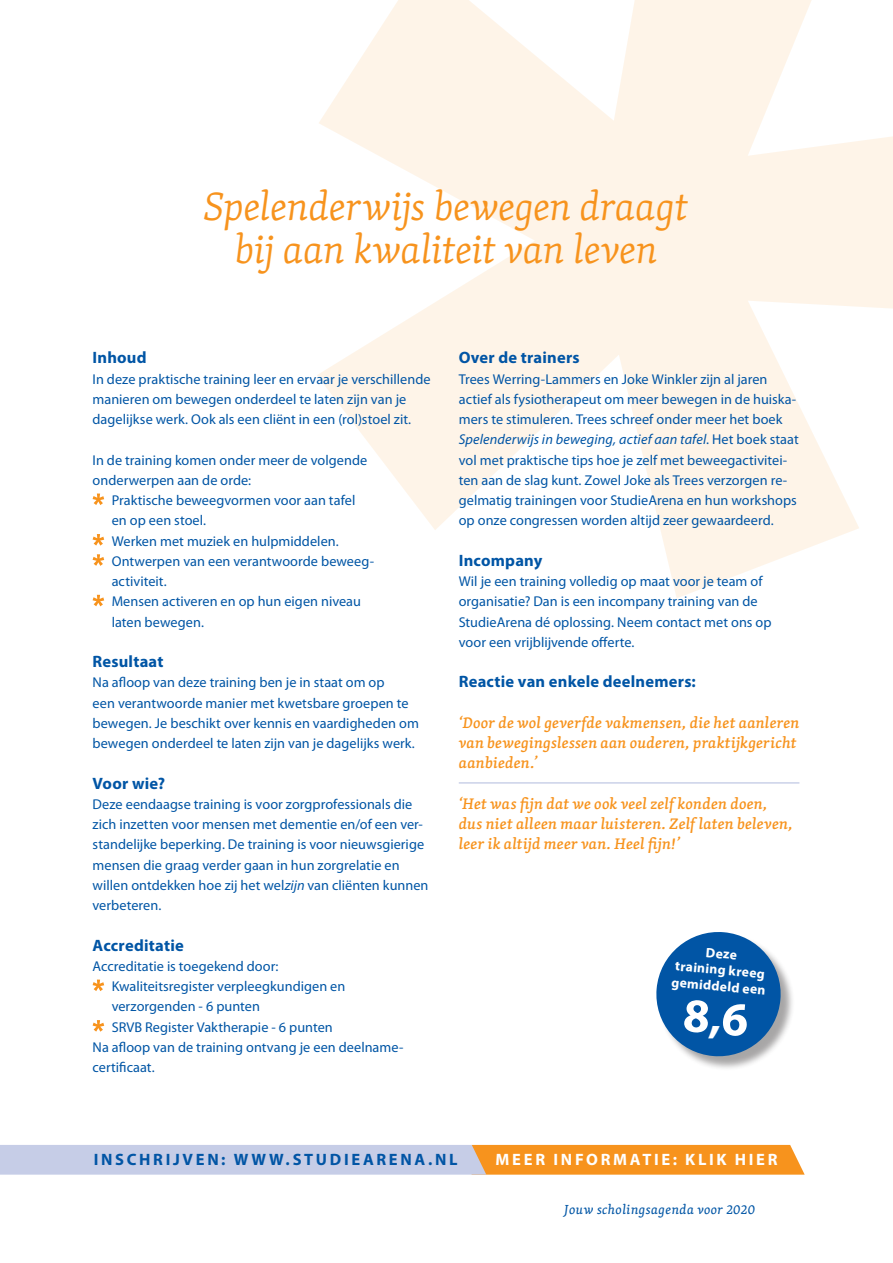
<style>
.page{position:relative;width:893px;height:1263px;background:#fff}
.page>*{position:absolute;margin:0;border:0;box-sizing:border-box;transform-origin:0 0}
.QUOTE{font:italic 300 40.5px "Skolar Latin";letter-spacing:.005em;color:#f7931d}
.TUSSENKOP{font:700 16.5px "Myriad Pro";letter-spacing:.015em;color:#0155a5}
.TUSSENKOP-2{font:700 16.5px "Myriad Pro";letter-spacing:.165em;color:#0155a5}
.t1{font:700 16.5px "Myriad Pro";letter-spacing:.165em;color:#fff}
.PLAT{font:italic 500 15.75px/20.2px "Skolar Latin";letter-spacing:.015em;color:#f7931d}
.PLAT-2{font:14.25px/20.2px "Myriad Pro";letter-spacing:.005em;color:#0155a5}
.PLAT-3{font:700 13.65px "Myriad Pro";color:#fff}
.t2{font:italic 13.5px "Skolar Latin";letter-spacing:.04em;color:#0155a5}
.s1{font-style:italic}
</style>
<div class="page">
<svg style="left:0;top:1145px;width:805px;height:30px;background:#dab798"></svg>
<svg style="left:317px;top:0;width:576px;height:598px;fill:#fef4e8"></svg>
<svg style="left:93px;top:493px;width:11px;height:12px"></svg>
<svg style="left:93px;top:534px;width:11px;height:12px"></svg>
<svg style="left:93px;top:554px;width:11px;height:12px"></svg>
<svg style="left:93px;top:595px;width:11px;height:11px"></svg>
<svg style="left:93px;top:979px;width:11px;height:12px"></svg>
<svg style="left:93px;top:1020px;width:11px;height:12px"></svg>
<hr style="left:459px;top:782px;width:340px;height:1px;background:#b0badd">
<div style="left:658px;top:934px;width:137px;height:137px;background:#231f20;opacity:.4"></div>
<svg style="left:656px;top:932px;width:127px;height:127px"></svg>
<p class="QUOTE" style="left:204px;top:176px;width:485px">Spelenderwijs bewegen draagt</p>
<p class="QUOTE" style="left:235px;top:220px;width:424px">bij aan kwaliteit van leven</p>
<p class="TUSSENKOP" style="left:93px;top:348px;width:56px">Inhoud</p>
<p class="PLAT-2" style="left:93px;top:369px;width:340px">In deze praktische training leer en ervaar je verschillende manieren om bewegen onderdeel te laten zijn van je dagelijkse werk. Ook als een cliënt in een (rol)stoel zit.</p>
<p class="PLAT-2" style="left:93px;top:450px;width:276px">In de training komen onder meer de volgende onderwerpen aan de orde:</p>
<p class="PLAT-2" style="left:112px;top:490px;width:245px">Praktische beweegvormen voor aan tafel en op een stoel.</p>
<p class="PLAT-2" style="left:112px;top:531px;width:229px">Werken met muziek en hulpmiddelen.</p>
<p class="PLAT-2" style="left:112px;top:551px;width:264px">Ontwerpen van een verantwoorde beweeg&shy;activiteit.</p>
<p class="PLAT-2" style="left:112px;top:592px;width:251px">Mensen activeren en op hun eigen niveau laten bewegen.</p>
<p class="TUSSENKOP" style="left:93px;top:652px;width:72px">Resultaat</p>
<p class="PLAT-2" style="left:93px;top:673px;width:328px">Na afloop van deze training ben je in staat om op<br>een verantwoorde manier met kwetsbare groepen te bewegen. Je beschikt over kennis en vaardigheden om bewegen onderdeel te laten zijn van je dagelijks werk.</p>
<p class="TUSSENKOP" style="left:93px;top:774px;width:74px">Voor wie?</p>
<p class="PLAT-2" style="left:93px;top:794px;width:337px">Deze eendaagse training is voor zorgprofessionals die zich inzetten voor mensen met dementie en/of een ver&shy;standelijke beperking. De training is voor nieuwsgierige mensen die graag verder gaan in hun zorgrelatie en willen ontdekken hoe zij het wel<span class="s1">zijn</span> van cliënten kunnen verbeteren.</p>
<p class="TUSSENKOP" style="left:93px;top:936px;width:93px">Accreditatie</p>
<p class="PLAT-2" style="left:93px;top:956px;width:187px">Accreditatie is toegekend door:</p>
<p class="PLAT-2" style="left:112px;top:976px;width:235px">Kwaliteitsregister verpleegkundigen en verzorgenden - 6 punten</p>
<p class="PLAT-2" style="left:112px;top:1017px;width:223px">SRVB Register Vaktherapie - 6 punten</p>
<p class="PLAT-2" style="left:93px;top:1037px;width:312px">Na afloop van de training ontvang je een deelname&shy;certificaat.</p>
<p class="TUSSENKOP" style="left:459px;top:348px;width:122px">Over de trainers</p>
<p class="PLAT-2" style="left:459px;top:369px;width:341px">Trees Werring-Lammers en Joke Winkler zijn al jaren actief als fysiotherapeut om meer bewegen in de huiska&shy;mers te stimuleren. Trees schreef onder meer het boek <span class="s1">Spelenderwijs in beweging, actief aan tafel</span>. Het boek staat vol met praktische tips hoe je zelf met beweegactivitei&shy;ten aan de slag kunt. Zowel Joke als Trees verzorgen re&shy;gelmatig trainingen voor StudieArena en hun workshops op onze congressen worden altijd zeer gewaardeerd.</p>
<p class="TUSSENKOP" style="left:459px;top:551px;width:85px">Incompany</p>
<p class="PLAT-2" style="left:459px;top:571px;width:314px">Wil je een training volledig op maat voor je team of organisatie? Dan is een incompany training van de StudieArena dé oplossing. Neem contact met ons op voor een vrijblijvende offerte.</p>
<p class="TUSSENKOP" style="left:459px;top:672px;width:239px">Reactie van enkele deelnemers:</p>
<p class="PLAT" style="left:459px;top:712px;width:342px">‘Door de wol geverfde vakmensen, die het aanleren van bewegingslessen aan ouderen, praktijkgericht aanbieden.’</p>
<p class="PLAT" style="left:459px;top:793px;width:310px">‘Het was fijn dat we ook veel zelf konden doen,</p>
<p class="PLAT" style="left:459px;top:813px;width:336px">dus niet alleen maar luisteren. Zelf laten beleven, leer ik altijd meer van. Heel fijn!’</p>
<p class="PLAT-3" style="left:707px;top:944px;width:33px;rotate:5deg">Deze</p>
<p class="PLAT-3" style="left:676px;top:958px;width:91px;rotate:5deg">training kreeg</p>
<p class="PLAT-3" style="left:672px;top:974px;width:96px;rotate:5deg">gemiddeld een</p>
<p class="TUSSENKOP-2" style="left:94px;top:1150px;width:365px">INSCHRIJVEN: WWW.STUDIEARENA.NL</p>
<p class="t1" style="left:496px;top:1150px;width:284px">MEER INFORMATIE: KLIK HIER</p>
<p class="t2" style="left:565px;top:1199px;width:192px">Jouw scholingsagenda voor 2020</p>
</div>
